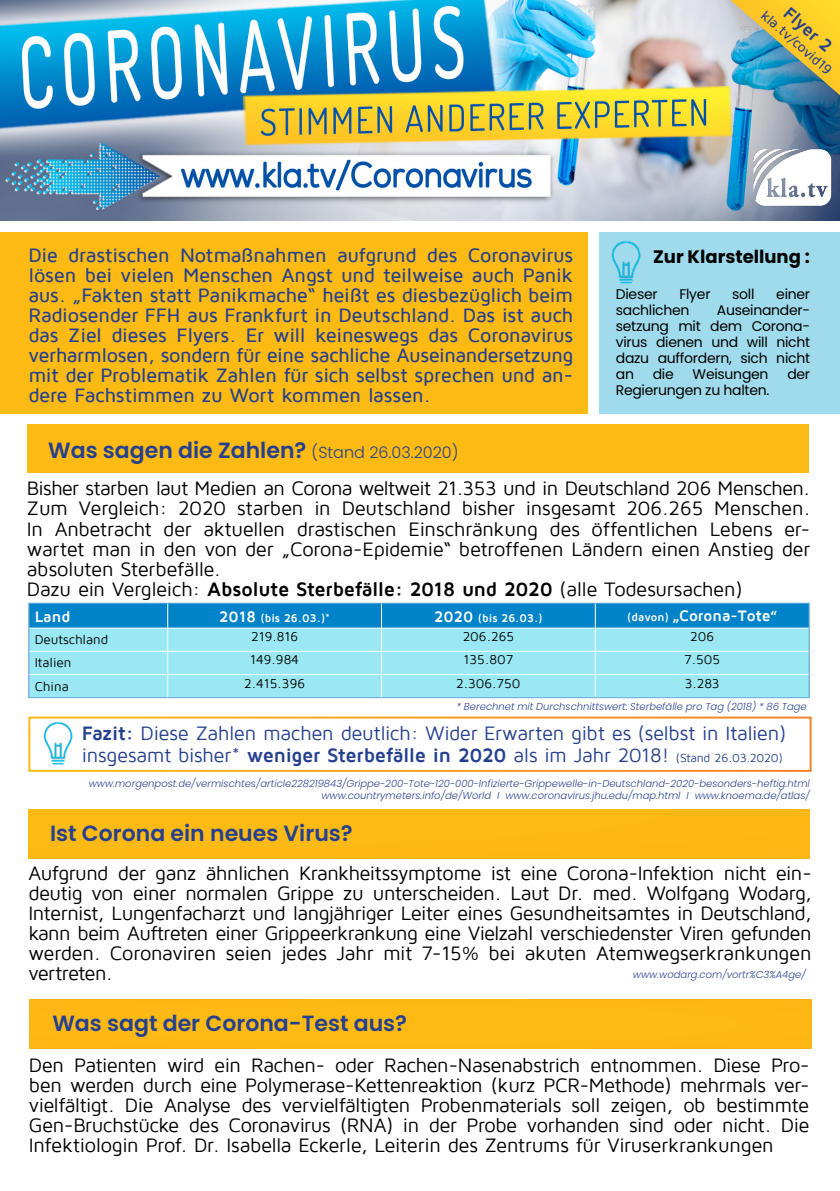
<style>
.page{position:relative;width:840px;height:1191px;background:#fff}
.page>*{position:absolute;margin:0;border:0;box-sizing:border-box;transform-origin:0 0}
.t1{font:600 22px "Poppins";color:#25408f}
.t2{font:20px/20px "Maven Pro";letter-spacing:-.015em;color:#000}
.t3{font:500 20px/20px "Maven Pro";letter-spacing:-.015em;color:#25408f;text-align:justify}
.t4{font:20px/22px "Maven Pro";letter-spacing:-.015em;color:#25408f}
.t5{font:700 18px "Poppins";color:#000}
.t6{font:700 18px "Maven Pro";color:#25408f}
.t7{font:700 15.6px "Maven Pro";color:#fff}
.t8{font:14px/16px "Poppins";letter-spacing:-.02em;color:#000;text-align:justify}
.t9{font:500 14px "Maven Pro";color:#25408f}
.t10{font:13.2px "Maven Pro";color:#000}
.t11{font:700 11.6px "Maven Pro";color:#fff}
.t12{font:italic 300 10px/12px "Poppins";color:#2d4592;text-align:right}
.s1{font-weight:300;font-size:16px}
.s2{font-weight:700}
.s3{font-size:15.6px}
.s4{font-size:11.6px}
.s5{font-family:"Calibri";font-size:14.8px}
.s6{font-size:12px}
</style>
<div class="page">
<div style="left:28px;top:716px;width:783px;height:56px;border:2px solid #fff"></div>
<div style="left:598px;top:232px;width:241px;height:182px;background:#9fdbed"></div>
<div style="left:27px;top:424px;width:781px;height:49px;background:#fdba12"></div>
<div style="left:0;top:232px;width:587px;height:182px;background:#fdba12"></div>
<div style="left:28px;top:809px;width:781px;height:49px;background:#fdb914"></div>
<img style="left:0;top:0;width:839px;height:220px">
<svg style="left:730px;top:0;width:109px;height:95px;background:#aab676"></svg>
<img style="left:751px;top:149px;width:83px;height:60px">
<img style="left:43px;top:722px;width:30px;height:43px">
<div style="left:29px;top:603px;width:139px;height:25px;background:#0083c9"></div>
<div style="left:168px;top:603px;width:213px;height:25px;background:#0083c9"></div>
<div style="left:381px;top:603px;width:214px;height:25px;background:#0083c9"></div>
<div style="left:595px;top:603px;width:213px;height:25px;background:#0083c9"></div>
<div style="left:29px;top:628px;width:139px;height:23px;background:#99e8f3"></div>
<div style="left:168px;top:628px;width:213px;height:23px;background:#99e8f3"></div>
<div style="left:381px;top:628px;width:214px;height:23px;background:#99e8f3"></div>
<div style="left:595px;top:628px;width:213px;height:23px;background:#99e8f3"></div>
<div style="left:29px;top:651px;width:139px;height:23px;background:#99e8f3"></div>
<div style="left:168px;top:651px;width:213px;height:23px;background:#99e8f3"></div>
<div style="left:381px;top:651px;width:214px;height:23px;background:#99e8f3"></div>
<div style="left:595px;top:651px;width:213px;height:23px;background:#99e8f3"></div>
<div style="left:29px;top:674px;width:139px;height:23px;background:#99e8f3"></div>
<div style="left:168px;top:674px;width:213px;height:23px;background:#99e8f3"></div>
<div style="left:381px;top:674px;width:214px;height:23px;background:#99e8f3"></div>
<div style="left:595px;top:674px;width:213px;height:23px;background:#99e8f3"></div>
<hr style="left:167px;top:603px;width:1px;height:95px;background:#fff">
<hr style="left:381px;top:603px;width:1px;height:95px;background:#fff">
<hr style="left:594px;top:603px;width:1px;height:95px;background:#fff">
<hr style="left:29px;top:627px;width:779px;height:1px;background:#fff">
<hr style="left:29px;top:651px;width:779px;height:1px;background:#fff">
<hr style="left:29px;top:674px;width:779px;height:1px;background:#fff">
<hr style="left:29px;top:603px;width:1px;height:95px;background:#69abdc">
<hr style="left:808px;top:603px;width:1px;height:95px;background:#69abdc">
<hr style="left:29px;top:603px;width:779px;height:1px;background:#69abdc">
<hr style="left:29px;top:697px;width:779px;height:1px;background:#69abdc">
<img style="left:611px;top:241px;width:30px;height:43px">
<div style="left:30px;top:1000px;width:780px;height:48px;background:#fdb914"></div>
<p class="t6" style="left:791px;top:3px;width:59px;rotate:41deg">Flyer 2</p>
<p class="t9" style="left:767px;top:8px;width:90px;rotate:41deg">kla.tv/covid19</p>
<p class="t3" style="left:28px;top:245px;width:546px">Die drastischen Notmaßnahmen aufgrund des Coronavirus lösen bei vielen Menschen Angst und teilweise auch Panik aus. „Fakten statt Panikmache“ heißt es diesbezüglich beim Radiosender FFH aus Frankfurt in Deutschland. Das ist auch das Ziel dieses Flyers. Er will keineswegs das Coronavirus verharmlosen, sondern für eine sachliche Auseinandersetzung mit der Problematik Zahlen für sich selbst sprechen und an&shy;dere Fachstimmen zu Wort kommen lassen.</p>
<p class="t1" style="left:48px;top:437px;width:411px">Was sagen die Zahlen? <span class="s1">(Stand 26.03.2020)</span></p>
<p class="t5" style="left:652px;top:246px;width:158px">Zur Klarstellung :</p>
<p class="t8" style="left:615px;top:286px;width:43px">Dieser</p>
<p class="t8" style="left:679px;top:286px;width:33px">Flyer</p>
<p class="t8" style="left:731px;top:286px;width:24px">soll</p>
<p class="t8" style="left:775px;top:286px;width:35px">einer</p>
<p class="t8" style="left:615px;top:302px;width:75px">sachlichen</p>
<p class="t8" style="left:615px;top:302px;width:196px;text-indent:101px">Auseinander&shy;setzung mit dem Corona&shy;virus dienen und will nicht dazu auffordern, sich nicht an</p>
<p class="t8" style="left:652px;top:366px;width:23px">die</p>
<p class="t8" style="left:692px;top:366px;width:77px">Weisungen</p>
<p class="t8" style="left:786px;top:366px;width:24px">der</p>
<p class="t8" style="left:615px;top:382px;width:155px">Regierungen zu halten.</p>
<p class="t2" style="left:27px;top:478px;width:784px">Bisher starben laut Medien an Corona weltweit 21.353 und in Deutschland 206 Menschen.<br>Zum Vergleich: 2020 starben in Deutschland bisher insgesamt 206.265 Menschen.</p>
<p class="t2" style="left:27px;top:519px;width:784px">In Anbetracht der aktuellen drastischen Einschränkung des öffentlichen Lebens er&shy;wartet man in den von der „Corona-Epidemie“ betroffenen Ländern einen Anstieg der absoluten Sterbefälle.<br>Dazu ein Vergleich: <span class="s2">Absolute Sterbefälle: 2018 und 2020</span> (alle Todesursachen)</p>
<p class="t7" style="left:35px;top:608px;width:37px">Land</p>
<p class="t11" style="left:219px;top:611px;width:112px"><span class="s3">2018</span> (bis 26.03.)*</p>
<p class="t11" style="left:434px;top:611px;width:110px"><span class="s3">2020</span> (bis 26.03.)</p>
<p class="t7" style="left:627px;top:607px;width:151px"><span class="s4">(davon)</span> <span class="s5">„</span>Corona-Tote<span class="s5">“</span></p>
<p class="t10" style="left:35px;top:633px;width:75px">Deutschland</p>
<p class="t10" style="left:251px;top:630px;width:48px">219.816</p>
<p class="t10" style="left:462px;top:629px;width:53px">206.265</p>
<p class="t10" style="left:689px;top:630px;width:25px">206</p>
<p class="t10" style="left:35px;top:656px;width:38px">Italien</p>
<p class="t10" style="left:250px;top:653px;width:50px">149.984</p>
<p class="t10" style="left:463px;top:653px;width:51px">135.807</p>
<p class="t10" style="left:683px;top:653px;width:37px">7.505</p>
<p class="t10" style="left:35px;top:679px;width:36px">China</p>
<p class="t10" style="left:244px;top:676px;width:62px">2.415.396</p>
<p class="t10" style="left:456px;top:676px;width:66px">2.306.750</p>
<p class="t10" style="left:684px;top:676px;width:36px">3.283</p>
<p class="t12" style="left:456px;top:701px;width:351px">* Berechnet mit Durchschnittswert: Sterbefälle pro Tag (2018) * 86 Tage</p>
<p class="t4" style="left:82px;top:723px;width:705px"><span class="s2">Fazit:</span> Diese Zahlen machen deutlich: Wider Erwarten gibt es (selbst in Italien) insgesamt bisher* <span class="s2">weniger Sterbefälle in 2020</span> als im Jahr 2018! <span class="s6">(Stand 26.03.2020)</span></p>
<p class="t12" style="left:89px;top:778px;width:722px">www.morgenpost.de/vermischtes/article228219843/Grippe-200-Tote-120-000-Infizierte-Grippewelle-in-Deutschland-2020-besonders-heftig.html www.countrymeters.info/de/World I www.coronavirus.jhu.edu/map.html I www.knoema.de/atlas/</p>
<p class="t1" style="left:50px;top:821px;width:304px">Ist Corona ein neues Virus?</p>
<p class="t2" style="left:28px;top:863px;width:784px;text-align:justify">Aufgrund der ganz ähnlichen Krankheitssymptome ist eine Corona-Infektion nicht ein&shy;deutig von einer normalen Grippe zu unterscheiden. Laut Dr. med. Wolfgang Wodarg, Internist, Lungenfacharzt und langjähriger Leiter eines Gesundheitsamtes in Deutschland, kann beim Auftreten einer Grippeerkrankung eine Vielzahl verschiedenster Viren gefunden werden. Coronaviren seien jedes Jahr mit 7-15% bei akuten Atemwegserkrankungen vertreten.</p>
<p class="t12" style="left:632px;top:968px;width:174px">www.wodarg.com/vortr%C3%A4ge/</p>
<p class="t1" style="left:52px;top:1010px;width:356px">Was sagt der Corona-Test aus?</p>
<p class="t2" style="left:29px;top:1055px;width:781px;text-align:justify">Den Patienten wird ein Rachen- oder Rachen-Nasenabstrich entnommen. Diese Pro&shy;ben werden durch eine Polymerase-Kettenreaktion (kurz PCR-Methode) mehrmals ver&shy;vielfältigt. Die Analyse des vervielfältigten Probenmaterials soll zeigen, ob bestimmte Gen-Bruchstücke des Coronavirus (RNA) in der Probe vorhanden sind oder nicht. Die Infektiologin Prof. Dr. Isabella Eckerle, Leiterin des Zentrums für Viruserkrankungen</p>
</div>
